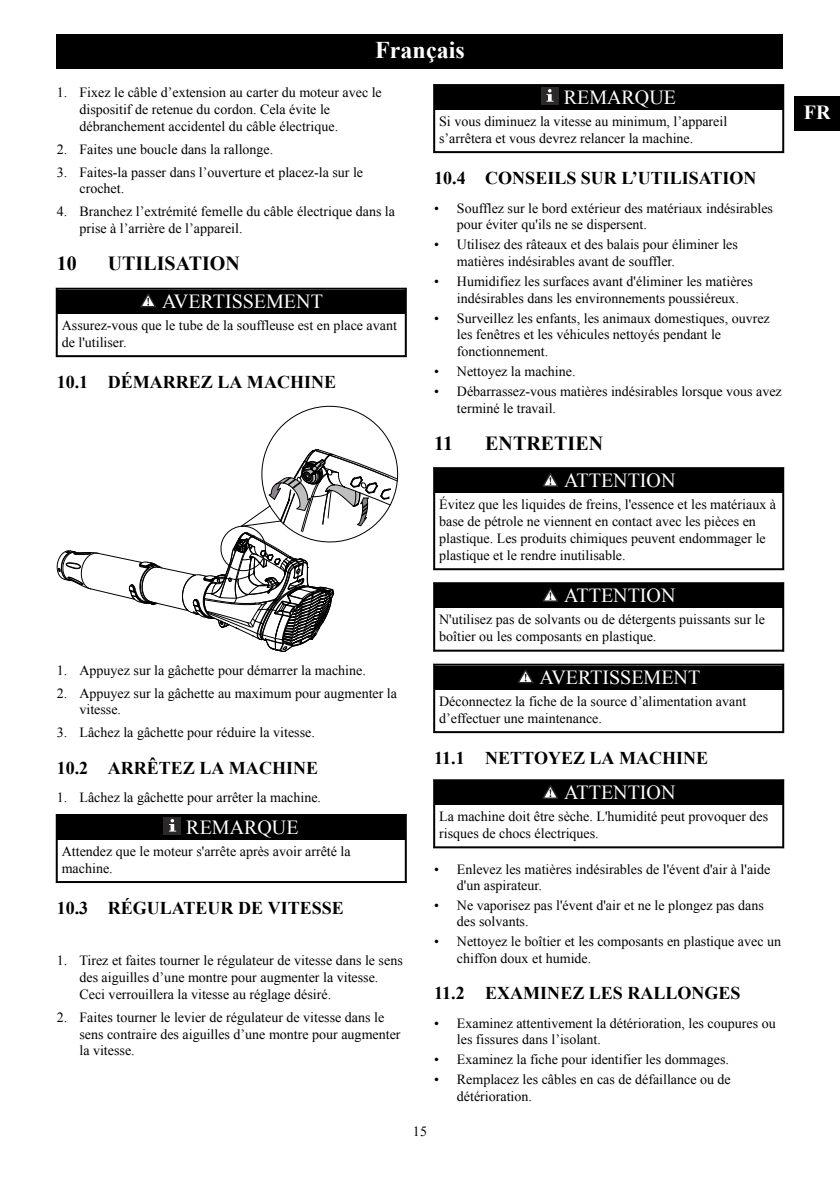
<style>
.page{position:relative;width:840px;height:1191px;background:#fff}
.page>*{position:absolute;margin:0;border:0;box-sizing:border-box;transform-origin:0 0}
.t1{font:700 24px "Times New Roman";color:#fff}
.t2{font:20px "Times New Roman";color:#fff}
.t3{font:700 20px "Times New Roman";color:#000}
.t4{font:700 20px "Times New Roman";color:#fff}
.t5{font:700 18px "Times New Roman";color:#000}
.t6{font:14px/16.8px "Times New Roman";color:#000}
</style>
<div class="page">
<div style="left:58px;top:290px;width:346px;height:23px;background:#000"></div>
<svg style="left:140px;top:293px;width:16px;height:14px"></svg>
<hr style="left:56px;top:288px;width:349px;height:2px;background:#000">
<hr style="left:56px;top:288px;width:2px;height:26px;background:#000">
<hr style="left:404px;top:288px;width:2px;height:26px;background:#000">
<hr style="left:56px;top:355px;width:349px;height:2px;background:#000">
<hr style="left:56px;top:313px;width:2px;height:44px;background:#000">
<hr style="left:404px;top:313px;width:2px;height:44px;background:#000">
<svg style="left:57px;top:406px;width:341px;height:246px"></svg>
<div style="left:58px;top:816px;width:346px;height:24px;background:#000"></div>
<div style="left:164px;top:817px;width:17px;height:17px;background:#2b292a"></div>
<svg style="left:169px;top:819px;width:7px;height:12px"></svg>
<hr style="left:56px;top:814px;width:349px;height:2px;background:#000">
<hr style="left:56px;top:814px;width:2px;height:26px;background:#000">
<hr style="left:404px;top:814px;width:2px;height:26px;background:#000">
<hr style="left:56px;top:881px;width:349px;height:2px;background:#000">
<hr style="left:56px;top:839px;width:2px;height:44px;background:#000">
<hr style="left:404px;top:839px;width:2px;height:44px;background:#000">
<div style="left:435px;top:86px;width:346px;height:24px;background:#000"></div>
<div style="left:541px;top:87px;width:17px;height:17px;background:#2b292a"></div>
<svg style="left:546px;top:89px;width:7px;height:13px"></svg>
<hr style="left:433px;top:84px;width:349px;height:2px;background:#000">
<hr style="left:433px;top:84px;width:2px;height:26px;background:#000">
<hr style="left:781px;top:84px;width:2px;height:26px;background:#000">
<hr style="left:433px;top:151px;width:349px;height:2px;background:#000">
<hr style="left:433px;top:110px;width:2px;height:43px;background:#000">
<hr style="left:781px;top:110px;width:2px;height:43px;background:#000">
<div style="left:435px;top:469px;width:346px;height:24px;background:#000"></div>
<svg style="left:542px;top:473px;width:16px;height:14px"></svg>
<hr style="left:433px;top:467px;width:349px;height:2px;background:#000">
<hr style="left:433px;top:467px;width:2px;height:26px;background:#000">
<hr style="left:781px;top:467px;width:2px;height:26px;background:#000">
<hr style="left:433px;top:568px;width:349px;height:2px;background:#000">
<hr style="left:433px;top:493px;width:2px;height:77px;background:#000">
<hr style="left:781px;top:493px;width:2px;height:77px;background:#000">
<div style="left:435px;top:584px;width:346px;height:24px;background:#000"></div>
<svg style="left:542px;top:588px;width:16px;height:14px"></svg>
<hr style="left:433px;top:582px;width:349px;height:2px;background:#000">
<hr style="left:433px;top:582px;width:2px;height:26px;background:#000">
<hr style="left:781px;top:582px;width:2px;height:26px;background:#000">
<hr style="left:433px;top:649px;width:349px;height:2px;background:#000">
<hr style="left:433px;top:608px;width:2px;height:43px;background:#000">
<hr style="left:781px;top:608px;width:2px;height:43px;background:#000">
<div style="left:435px;top:665px;width:346px;height:24px;background:#000"></div>
<svg style="left:517px;top:669px;width:16px;height:14px"></svg>
<hr style="left:433px;top:663px;width:349px;height:2px;background:#000">
<hr style="left:433px;top:663px;width:2px;height:26px;background:#000">
<hr style="left:781px;top:663px;width:2px;height:26px;background:#000">
<hr style="left:433px;top:731px;width:349px;height:2px;background:#000">
<hr style="left:433px;top:689px;width:2px;height:44px;background:#000">
<hr style="left:781px;top:689px;width:2px;height:44px;background:#000">
<div style="left:435px;top:781px;width:346px;height:24px;background:#000"></div>
<svg style="left:542px;top:785px;width:16px;height:14px"></svg>
<hr style="left:433px;top:779px;width:349px;height:2px;background:#000">
<hr style="left:433px;top:779px;width:2px;height:26px;background:#000">
<hr style="left:781px;top:779px;width:2px;height:26px;background:#000">
<hr style="left:433px;top:846px;width:349px;height:2px;background:#000">
<hr style="left:433px;top:805px;width:2px;height:43px;background:#000">
<hr style="left:781px;top:805px;width:2px;height:43px;background:#000">
<div style="left:57px;top:34px;width:725px;height:34px;background:#000"></div>
<div style="left:794px;top:96px;width:45px;height:34px;background:#000"></div>
<h1 class="t1" style="left:375px;top:36px;width:91px">Français</h1>
<p class="t6" style="left:79px;top:84px;width:304px;text-indent:-23px">1. Fixez le câble d’extension au carter du moteur avec le dispositif de retenue du cordon. Cela évite le débranchement accidentel du câble électrique.</p>
<p class="t6" style="left:57px;top:141px;width:218px">2. Faites une boucle dans la rallonge.</p>
<p class="t6" style="left:79px;top:163px;width:285px;text-indent:-23px">3. Faites-la passer dans l’ouverture et placez-la sur le crochet.</p>
<p class="t6" style="left:79px;top:203px;width:317px;text-indent:-23px">4. Branchez l’extrémité femelle du câble électrique dans la prise à l’arrière de l’appareil.</p>
<h2 class="t3" style="left:57px;top:252px;width:21px">10</h2>
<h2 class="t3" style="left:108px;top:252px;width:133px">UTILISATION</h2>
<h2 class="t2" style="left:162px;top:290px;width:162px">AVERTISSEMENT</h2>
<p class="t6" style="left:62px;top:317px;width:336px">Assurez-vous que le tube de la souffleuse est en place avant de l'utiliser.</p>
<p class="t5" style="left:57px;top:372px;width:281px">10.1 DÉMARREZ LA MACHINE</p>
<p class="t6" style="left:57px;top:661px;width:310px">1. Appuyez sur la gâchette pour démarrer la machine.</p>
<p class="t6" style="left:79px;top:684px;width:319px;text-indent:-23px">2. Appuyez sur la gâchette au maximum pour augmenter la vitesse.</p>
<p class="t6" style="left:57px;top:724px;width:259px">3. Lâchez la gâchette pour réduire la vitesse.</p>
<p class="t5" style="left:57px;top:757px;width:263px">10.2 ARRÊTEZ LA MACHINE</p>
<p class="t6" style="left:57px;top:789px;width:266px">1. Lâchez la gâchette pour arrêter la machine.</p>
<h2 class="t2" style="left:186px;top:816px;width:114px">REMARQUE</h2>
<p class="t6" style="left:62px;top:843px;width:290px">Attendez que le moteur s'arrête après avoir arrêté la machine.</p>
<p class="t5" style="left:57px;top:898px;width:288px">10.3 RÉGULATEUR DE VITESSE</p>
<p class="t6" style="left:79px;top:952px;width:324px;text-indent:-23px">1. Tirez et faites tourner le régulateur de vitesse dans le sens des aiguilles d’une montre pour augmenter la vitesse.<br>Ceci verrouillera la vitesse au réglage désiré.</p>
<p class="t6" style="left:79px;top:1008px;width:322px;text-indent:-23px">2. Faites tourner le levier de régulateur de vitesse dans le sens contraire des aiguilles d’une montre pour augmenter la vitesse.</p>
<h2 class="t2" style="left:563px;top:86px;width:114px">REMARQUE</h2>
<p class="t6" style="left:439px;top:113px;width:289px">Si vous diminuez la vitesse au minimum, l’appareil s’arrêtera et vous devrez relancer la machine.</p>
<p class="t5" style="left:434px;top:168px;width:324px">10.4 CONSEILS SUR L’UTILISATION</p>
<p class="t6" style="left:456px;top:199px;width:317px;text-indent:-23px">• Soufflez sur le bord extérieur des matériaux indésirables pour éviter qu'ils ne se dispersent.</p>
<p class="t6" style="left:456px;top:236px;width:282px;text-indent:-23px">• Utilisez des râteaux et des balais pour éliminer les matières indésirables avant de souffler.</p>
<p class="t6" style="left:456px;top:273px;width:297px;text-indent:-23px">• Humidifiez les surfaces avant d'éliminer les matières indésirables dans les environnements poussiéreux.</p>
<p class="t6" style="left:456px;top:309px;width:314px;text-indent:-23px">• Surveillez les enfants, les animaux domestiques, ouvrez les fenêtres et les véhicules nettoyés pendant le fonctionnement.</p>
<p class="t6" style="left:434px;top:363px;width:143px">• Nettoyez la machine.</p>
<p class="t6" style="left:456px;top:382px;width:326px;text-indent:-23px">• Débarrassez-vous matières indésirables lorsque vous avez terminé le travail.</p>
<h2 class="t3" style="left:434px;top:432px;width:20px">11</h2>
<h2 class="t3" style="left:485px;top:432px;width:119px">ENTRETIEN</h2>
<h2 class="t2" style="left:564px;top:469px;width:113px">ATTENTION</h2>
<p class="t6" style="left:439px;top:496px;width:338px">Évitez que les liquides de freins, l'essence et les matériaux à base de pétrole ne viennent en contact avec les pièces en plastique. Les produits chimiques peuvent endommager le plastique et le rendre inutilisable.</p>
<h2 class="t2" style="left:564px;top:584px;width:113px">ATTENTION</h2>
<p class="t6" style="left:439px;top:611px;width:327px">N'utilisez pas de solvants ou de détergents puissants sur le boîtier ou les composants en plastique.</p>
<h2 class="t2" style="left:539px;top:666px;width:162px">AVERTISSEMENT</h2>
<p class="t6" style="left:439px;top:693px;width:308px">Déconnectez la fiche de la source d’alimentation avant d’effectuer une maintenance.</p>
<p class="t5" style="left:434px;top:748px;width:275px">11.1 NETTOYEZ LA MACHINE</p>
<h2 class="t2" style="left:564px;top:781px;width:113px">ATTENTION</h2>
<p class="t6" style="left:439px;top:808px;width:330px">La machine doit être sèche. L'humidité peut provoquer des risques de chocs électriques.</p>
<p class="t6" style="left:456px;top:860px;width:315px;text-indent:-23px">• Enlevez les matières indésirables de l'évent d'air à l'aide d'un aspirateur.</p>
<p class="t6" style="left:456px;top:896px;width:308px;text-indent:-23px">• Ne vaporisez pas l'évent d'air et ne le plongez pas dans des solvants.</p>
<p class="t6" style="left:456px;top:933px;width:325px;text-indent:-23px">• Nettoyez le boîtier et les composants en plastique avec un chiffon doux et humide.</p>
<p class="t5" style="left:434px;top:983px;width:308px">11.2 EXAMINEZ LES RALLONGES</p>
<p class="t6" style="left:456px;top:1014px;width:320px;text-indent:-23px">• Examinez attentivement la détérioration, les coupures ou les fissures dans l’isolant.</p>
<p class="t6" style="left:434px;top:1051px;width:296px">• Examinez la fiche pour identifier les dommages.</p>
<p class="t6" style="left:456px;top:1070px;width:275px;text-indent:-23px">• Remplacez les câbles en cas de défaillance ou de détérioration.</p>
<p class="t6" style="left:413px;top:1122px;width:15px">15</p>
<h2 class="t4" style="left:803px;top:101px;width:28px">FR</h2>
</div>
